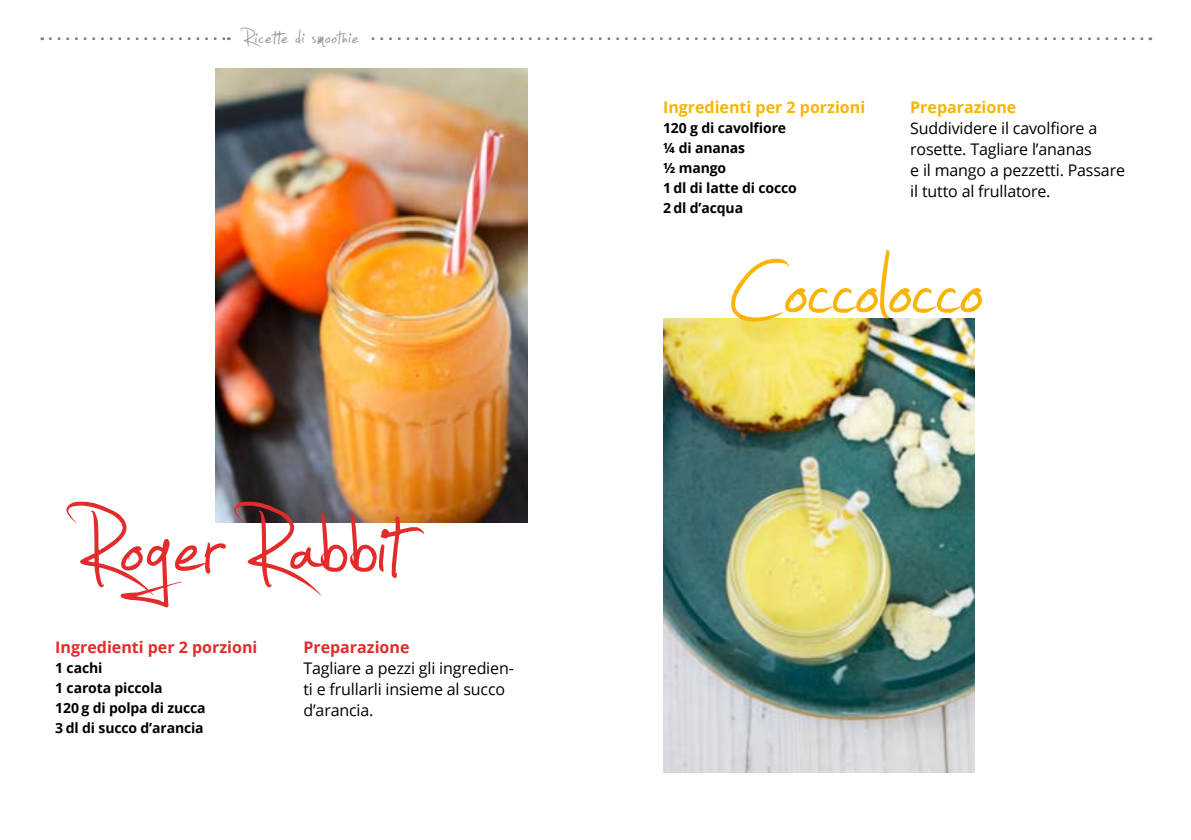
<style>
.page{position:relative;width:1191px;height:840px;background:#fff}
.page>*{position:absolute;margin:0;border:0;box-sizing:border-box;transform-origin:0 0}
.t1{font:200px "Jellyka Estrya's Handwriting";color:#e42b2b}
.t2{font:200px "Jellyka Estrya's Handwriting";color:#fab405}
.t3{font:44px "Jellyka Estrya's Handwriting";letter-spacing:.02em;color:#989894;scale:1.1 1}
.t4{font:16px/21px "Open Sans";letter-spacing:-.01em;color:#000}
.t5{font:700 16px "Open Sans";color:#e42b2b}
.t6{font:700 16px "Open Sans";color:#fab405}
.t7{font:700 14px/20px "Open Sans";letter-spacing:-.01em;color:#000}
</style>
<div class="page">
<svg style="left:373px;top:37px;width:777px;height:3px"></svg>
<svg style="left:50px;top:37px;width:179px;height:3px"></svg>
<img style="left:216px;top:68px;width:311px;height:454px">
<img style="left:663px;top:318px;width:312px;height:454px">
<h2 class="t3" style="left:243px;top:18px;width:107px">Ricette di smoothie</h2>
<h1 class="t1" style="left:77px;top:461px;width:326px">Roger Rabbit</h1>
<p class="t5" style="left:55px;top:635px;width:204px">Ingredienti per 2 porzioni</p>
<p class="t7" style="left:55px;top:657px;width:152px">1 cachi<br>1 carota piccola<br>120 g di polpa di zucca<br>3 dl di succo d’arancia</p>
<p class="t5" style="left:303px;top:635px;width:108px">Preparazione</p>
<p class="t4" style="left:303px;top:656px;width:212px">Tagliare a pezzi gli ingredien&shy;ti e frullarli insieme al succo d’arancia.</p>
<p class="t6" style="left:663px;top:96px;width:204px">Ingredienti per 2 porzioni</p>
<p class="t7" style="left:663px;top:118px;width:135px">120 g di cavolfiore ¼ di ananas<br>½ mango<br>1 dl di latte di cocco<br>2 dl d’acqua</p>
<p class="t6" style="left:910px;top:96px;width:108px">Preparazione</p>
<p class="t4" style="left:910px;top:117px;width:216px">Suddividere il cavolfiore a rosette. Tagliare l’ananas<br>e il mango a pezzetti. Passare il tutto al frullatore.</p>
<h1 class="t2" style="left:730px;top:203px;width:254px">Coccolocco</h1>
</div>
